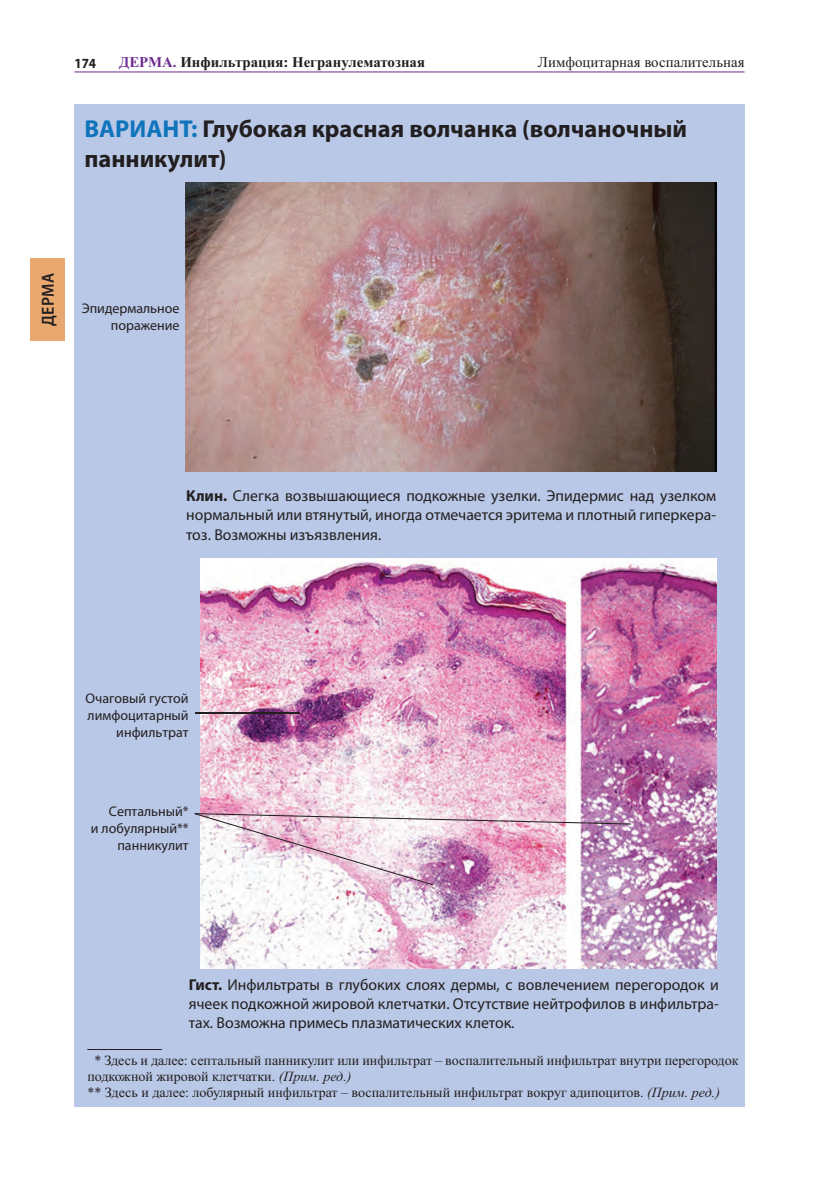
<style>
.page{position:relative;width:819px;height:1191px;background:#fff}
.page>*{position:absolute;margin:0;border:0;box-sizing:border-box;transform-origin:0 0}
.t1{font:700 24.5px/29.8px "Myriad Pro";color:#231f20}
.t2{font:600 semi-condensed 17.5px "Myriad Pro";letter-spacing:.015em;color:#231f20}
.t3{font:15.75px/19.2px "Myriad Pro";color:#231f20;text-align:justify}
.t4{font:700 14.88px "Times New Roman";color:#231f20}
.t5{font:14.88px "Times New Roman";color:#231f20}
.t6{font:14px/15.8px "Times New Roman";color:#231f20}
.t7{font:14px/16.8px "Myriad Pro";color:#231f20;text-align:right}
.t8{font:700 semi-condensed 14px "Myriad Pro";color:#231f20}
.s1{color:#6e2c91}
.s2{color:#1074bc}
.s3{font-weight:700}
.s4{font-style:italic}
</style>
<div class="page">
<hr style="left:74px;top:71px;width:670px;height:1px;background:#6e2c91">
<div style="left:74px;top:104px;width:670px;height:1002px;background:#b9c8e6"></div>
<img style="left:186px;top:182px;width:530px;height:289px">
<img style="left:201px;top:558px;width:515px;height:410px">
<hr style="left:195px;top:712px;width:104px;height:1px;background:#231f20">
<img style="left:195px;top:813px;width:436px;height:72px">
<hr style="left:87px;top:1049px;width:75px;height:1px;background:#231f20">
<div style="left:30px;top:258px;width:34px;height:83px;background:#e9a86f"></div>
<p class="t8" style="left:74px;top:57px;width:23px">174</p>
<p class="t4" style="left:119px;top:57px;width:307px"><span class="s1">ДЕРМА.</span> Инфильтрация: Негранулематозная</p>
<p class="t5" style="left:538px;top:57px;width:208px">Лимфоцитарная воспалительная</p>
<h1 class="t1" style="left:84px;top:116px;width:604px"><span class="s2">ВАРИАНТ:</span> Глубокая красная волчанка (волчаночный панникулит)</h1>
<p class="t2" style="left:41px;top:326px;width:54px;rotate:-90deg">ДЕРМА</p>
<p class="t7" style="left:82px;top:301px;width:99px">Эпидермальное поражение</p>
<p class="t3" style="left:186px;top:487px;width:531px"><span class="s3">Клин.</span> Слегка возвышающиеся подкожные узелки. Эпидермис над узелком нормальный или втянутый, иногда отмечается эритема и плотный гиперкера&shy;тоз. Возможны изъязвления.</p>
<p class="t7" style="left:85px;top:691px;width:105px">Очаговый густой лимфоцитарный инфильтрат</p>
<p class="t7" style="left:91px;top:804px;width:99px">Септальный*<br>и лобулярный** панникулит</p>
<p class="t3" style="left:189px;top:976px;width:531px"><span class="s3">Гист.</span> Инфильтраты в глубоких слоях дермы, с вовлечением перегородок и ячеек подкожной жировой клетчатки. Отсутствие нейтрофилов в инфильтра&shy;тах. Возможна примесь плазматических клеток.</p>
<p class="t6" style="left:87px;top:1054px;width:652px;text-indent:7px">* Здесь и далее: септальный панникулит или инфильтрат – воспалительный инфильтрат внутри перегородок подкожной жировой клетчатки. <span class="s4">(Прим. ред.)<br></span>** Здесь и далее: лобулярный инфильтрат – воспалительный инфильтрат вокруг адипоцитов. <span class="s4">(Прим. ред.)</span></p>
</div>
